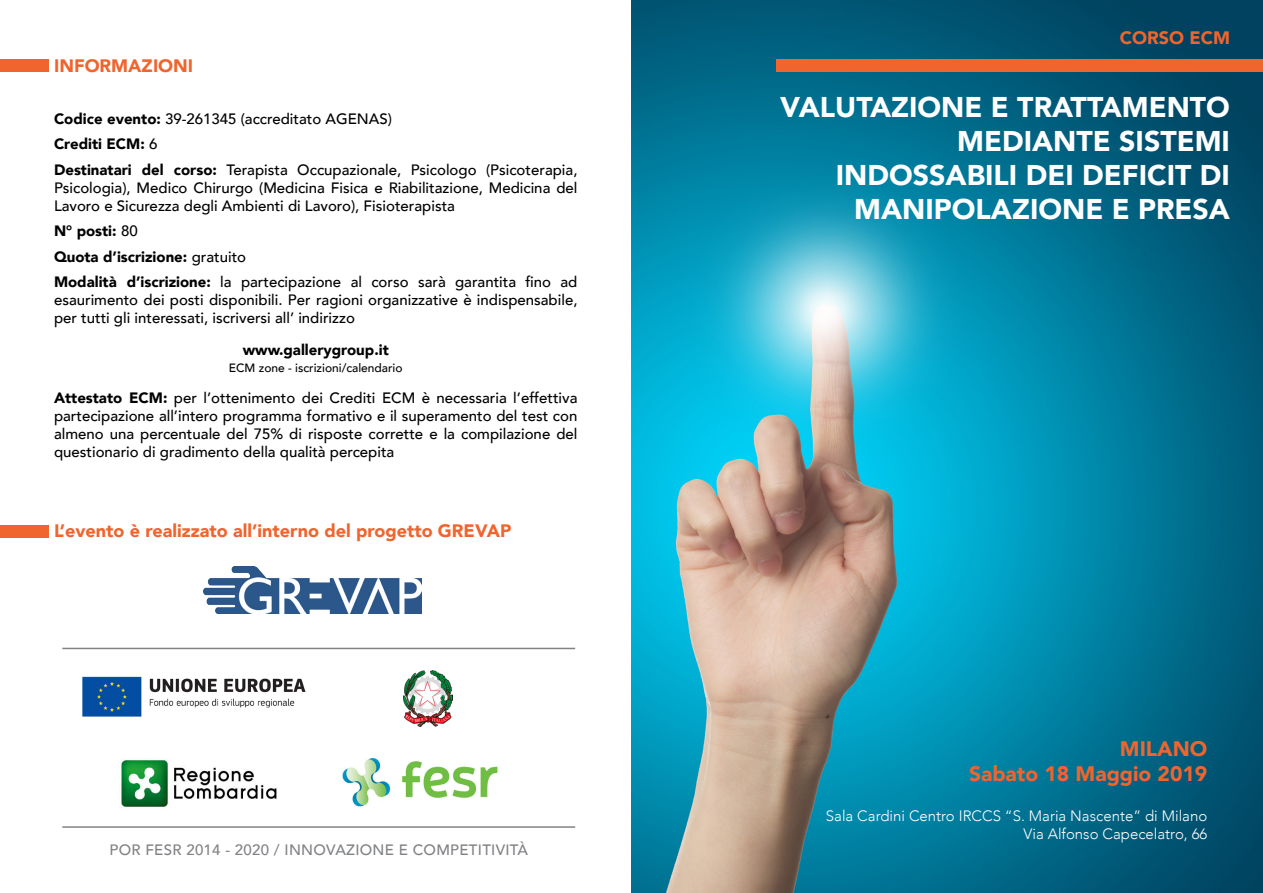
<style>
.page{position:relative;width:1263px;height:893px;background:#fff}
.page>*{position:absolute;margin:0;border:0;box-sizing:border-box;transform-origin:0 0}
.t1{font:900 28.5px/34.2px "Avenir";color:#fff;text-align:right}
.t2{font:900 21px "Avenir";color:#f0642d}
.t3{font:900 18px "Avenir";color:#f0642d}
.t4{font:500 15px/18px "Avenir";color:#000;text-align:justify}
.t5{font:300 15px "Avenir";color:#fff}
.t6{font:900 15px "Avenir";color:#000}
.t7{font:500 15px "Avenir";letter-spacing:.02em;color:#808285}
.t8{font:500 12px "Avenir";color:#000}
.s1{font-weight:900}
.s2{font-weight:500}
</style>
<div class="page">
<img style="left:631px;top:0;width:632px;height:893px">
<div style="left:0;top:60px;width:48px;height:12px;background:#f0642d"></div>
<div style="left:0;top:525px;width:48px;height:12px;background:#f0642d"></div>
<div style="left:776px;top:60px;width:487px;height:12px;background:#f0642d"></div>
<img style="left:82px;top:676px;width:224px;height:41px">
<img style="left:404px;top:671px;width:48px;height:55px">
<img style="left:121px;top:759px;width:156px;height:48px">
<img style="left:342px;top:758px;width:156px;height:49px">
<hr style="left:62px;top:826px;width:513px;height:2px;background:#808285">
<hr style="left:62px;top:648px;width:513px;height:1px;background:#808285">
<img style="left:204px;top:566px;width:217px;height:47px">
<p class="t3" style="left:54px;top:50px;width:141px">INFORMAZIONI</p>
<p class="t4" style="left:54px;top:109px;width:339px"><span class="s1">Codice evento:</span> 39-261345 (accreditato AGENAS)</p>
<p class="t6" style="left:54px;top:131px;width:105px">Crediti ECM: <span class="s2">6</span></p>
<p class="t4" style="left:54px;top:160px;width:525px"><span class="s1">Destinatari del corso:</span> Terapista Occupazionale, Psicologo (Psicoterapia, Psicologia), Medico Chirurgo (Medicina Fisica e Riabilitazione, Medicina del Lavoro e Sicurezza degli Ambienti di Lavoro), Fisioterapista</p>
<p class="t6" style="left:54px;top:218px;width:85px">N° posti: <span class="s2">80</span></p>
<p class="t6" style="left:54px;top:244px;width:194px">Quota d’iscrizione: <span class="s2">gratuito</span></p>
<p class="t4" style="left:54px;top:272px;width:525px"><span class="s1">Modalità d’iscrizione:</span> la partecipazione al corso sarà garantita fino ad esaurimento dei posti disponibili. Per ragioni organizzative è indispensabile, per tutti gli interessati, iscriversi all’ indirizzo</p>
<p class="t6" style="left:243px;top:337px;width:148px">www.gallerygroup.it</p>
<p class="t8" style="left:229px;top:357px;width:175px">ECM zone - iscrizioni/calendario</p>
<p class="t4" style="left:54px;top:388px;width:525px"><span class="s1">Attestato ECM:</span> per l’ottenimento dei Crediti ECM è necessaria l’effettiva partecipazione all’intero programma formativo e il superamento del test con almeno una percentuale del 75% di risposte corrette e la compilazione del questionario di gradimento della qualità percepita</p>
<p class="t3" style="left:54px;top:515px;width:459px">L’evento è realizzato all’interno del progetto GREVAP</p>
<p class="t7" style="left:109px;top:836px;width:420px">POR FESR 2014 - 2020 / INNOVAZIONE E COMPETITIVITÀ</p>
<p class="t3" style="left:1120px;top:22px;width:112px">CORSO ECM</p>
<p class="t1" style="left:780px;top:89px;width:451px">VALUTAZIONE E TRATTAMENTO<br>MEDIANTE SISTEMI</p>
<p class="t1" style="left:836px;top:157px;width:396px">INDOSSABILI DEI DEFICIT DI<br>MANIPOLAZIONE E PRESA</p>
<p class="t2" style="left:1120px;top:731px;width:89px">MILANO</p>
<p class="t2" style="left:969px;top:756px;width:240px">Sabato 18 Maggio 2019</p>
<p class="t5" style="left:826px;top:807px;width:383px">Sala Cardini Centro IRCCS “S. Maria Nascente” di Milano</p>
<p class="t5" style="left:1023px;top:825px;width:185px">Via Alfonso Capecelatro, 66</p>
</div>
